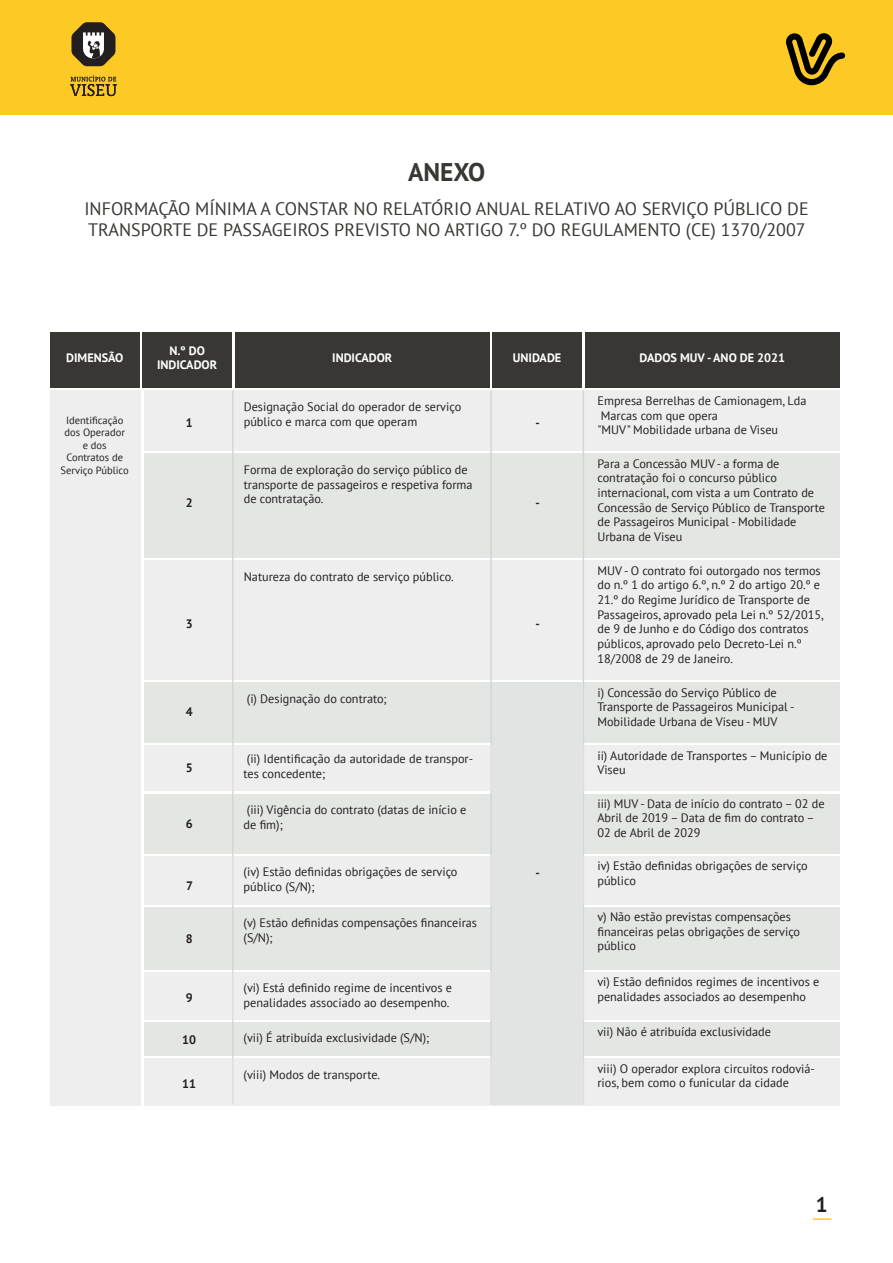
<style>
.page{position:relative;width:893px;height:1263px;background:#fff}
.page>*{position:absolute;margin:0;border:0;box-sizing:border-box;transform-origin:0 0}
.t1{font:700 25.5px "PT Sans";color:#383734}
.t2{font:700 21px "PT Sans";color:#231f20}
.t3{font:18px/21.6px "PT Sans";color:#383734}
.t4{font:12.3px/14.7px "PT Sans";color:#231f20}
.t5{font:700 12.3px/14.7px "PT Sans";color:#fff;text-align:center}
.t6{font:700 12.3px "PT Sans";color:#231f20}
.t7{font:10.5px/12.6px "PT Sans";color:#231f20;text-align:center}
</style>
<div class="page">
<div style="left:0;top:0;width:893px;height:115px;background:#fdca25"></div>
<div style="left:143px;top:332px;width:89px;height:55px;background:#383734"></div>
<div style="left:235px;top:332px;width:255px;height:55px;background:#383734"></div>
<div style="left:492px;top:332px;width:90px;height:55px;background:#383734"></div>
<div style="left:585px;top:332px;width:255px;height:55px;background:#383734"></div>
<div style="left:144px;top:390px;width:696px;height:60px;background:#edeeed"></div>
<div style="left:144px;top:560px;width:696px;height:120px;background:#edeeed"></div>
<div style="left:144px;top:453px;width:696px;height:104px;background:#e4e6e4"></div>
<hr style="left:232px;top:390px;width:2px;height:714px;background:#d2d4d3">
<hr style="left:490px;top:390px;width:2px;height:714px;background:#d2d4d3">
<hr style="left:583px;top:390px;width:1px;height:714px;background:#d2d4d3">
<div style="left:50px;top:332px;width:89px;height:55px;background:#383734"></div>
<div style="left:144px;top:682px;width:695px;height:61px;background:#e4e6e4"></div>
<div style="left:144px;top:746px;width:695px;height:45px;background:#edeeed"></div>
<div style="left:144px;top:794px;width:695px;height:60px;background:#e4e6e4"></div>
<div style="left:144px;top:856px;width:695px;height:48px;background:#edeeed"></div>
<div style="left:50px;top:390px;width:91px;height:716px;background:#edeeed"></div>
<div style="left:144px;top:907px;width:695px;height:62px;background:#e4e6e4"></div>
<div style="left:144px;top:972px;width:695px;height:47px;background:#edeeed"></div>
<div style="left:144px;top:1059px;width:695px;height:47px;background:#edeeed"></div>
<div style="left:144px;top:1022px;width:695px;height:34px;background:#e4e6e4"></div>
<div style="left:492px;top:682px;width:91px;height:422px;background:#e1e4e2"></div>
<svg style="left:813px;top:1218px;width:18px;height:2px"></svg>
<svg style="left:71px;top:22px;width:44px;height:44px"></svg>
<svg style="left:70px;top:75px;width:47px;height:21px"></svg>
<svg style="left:785px;top:33px;width:60px;height:52px"></svg>
<h1 class="t1" style="left:408px;top:155px;width:79px">ANEXO</h1>
<h3 class="t3" style="left:84px;top:197px;width:726px">INFORMAÇÃO MÍNIMA A CONSTAR NO RELATÓRIO ANUAL RELATIVO AO SERVIÇO PÚBLICO DE<br>TRANSPORTE DE PASSAGEIROS PREVISTO NO ARTIGO 7.º DO REGULAMENTO (CE) 1370/2007</h3>
<p class="t5" style="left:157px;top:343px;width:62px">N.º DO<br>INDICADOR</p>
<p class="t5" style="left:66px;top:350px;width:59px">DIMENSÃO</p>
<p class="t5" style="left:332px;top:350px;width:62px">INDICADOR</p>
<p class="t5" style="left:513px;top:350px;width:50px">UNIDADE</p>
<p class="t5" style="left:639px;top:350px;width:147px">DADOS MUV - ANO DE 2021</p>
<p class="t7" style="left:61px;top:413px;width:70px">Identificação dos Operador e dos<br>Contratos de<br>Serviço Público</p>
<p class="t4" style="left:244px;top:399px;width:219px">Designação Social do operador de serviço público e marca com que operam</p>
<p class="t4" style="left:597px;top:393px;width:210px">Empresa Berrelhas de Camionagem, Lda<br>Marcas com que opera<br>"MUV" Mobilidade urbana de Viseu</p>
<p class="t6" style="left:186px;top:414px;width:8px">1</p>
<p class="t6" style="left:535px;top:414px;width:6px">-</p>
<p class="t4" style="left:244px;top:462px;width:230px">Forma de exploração do serviço público de transporte de passageiros e respetiva forma de contratação.</p>
<p class="t4" style="left:597px;top:456px;width:229px">Para a Concessão MUV - a forma de contratação foi o concurso público internacional, com vista a um Contrato de Concessão de Serviço Público de Transporte de Passageiros Municipal - Mobilidade Urbana de Viseu</p>
<p class="t6" style="left:186px;top:494px;width:8px">2</p>
<p class="t6" style="left:536px;top:494px;width:6px">-</p>
<p class="t4" style="left:244px;top:569px;width:212px">Natureza do contrato de serviço público.</p>
<p class="t4" style="left:597px;top:563px;width:228px">MUV - O contrato foi outorgado nos termos do n.º 1 do artigo 6.º, n.º 2 do artigo 20.º e 21.º do Regime Jurídico de Transporte de Passageiros, aprovado pela Lei n.º 52/2015, de 9 de Junho e do Código dos contratos públicos, aprovado pelo Decreto-Lei n.º 18/2008 de 29 de Janeiro.</p>
<p class="t6" style="left:186px;top:616px;width:8px">3</p>
<p class="t6" style="left:535px;top:616px;width:6px">-</p>
<p class="t6" style="left:186px;top:704px;width:8px">4</p>
<p class="t4" style="left:247px;top:691px;width:141px">(i) Designação do contrato;</p>
<p class="t4" style="left:597px;top:685px;width:199px">i) Concessão do Serviço Público de<br>Transporte de Passageiros Municipal -<br>Mobilidade Urbana de Viseu - MUV</p>
<p class="t6" style="left:186px;top:759px;width:8px">5</p>
<p class="t4" style="left:244px;top:751px;width:231px">(ii) Identificação da autoridade de transpor&shy;tes concedente;</p>
<p class="t4" style="left:597px;top:748px;width:232px">ii) Autoridade de Transportes – Município de<br>Viseu</p>
<p class="t6" style="left:186px;top:815px;width:8px">6</p>
<p class="t4" style="left:244px;top:802px;width:224px">(iii) Vigência do contrato (datas de início e de fim);</p>
<p class="t4" style="left:597px;top:796px;width:229px">iii) MUV - Data de início do contrato – 02 de<br>Abril de 2019 – Data de fim do contrato –<br>02 de Abril de 2029</p>
<p class="t6" style="left:186px;top:878px;width:8px">7</p>
<p class="t6" style="left:186px;top:930px;width:8px">8</p>
<p class="t4" style="left:244px;top:864px;width:215px">(iv) Estão definidas obrigações de serviço público (S/N);</p>
<p class="t4" style="left:597px;top:858px;width:212px">iv) Estão definidas obrigações de serviço público</p>
<p class="t6" style="left:535px;top:864px;width:6px">-</p>
<p class="t4" style="left:244px;top:915px;width:235px">(v) Estão definidas compensações financeiras (S/N);</p>
<p class="t4" style="left:597px;top:909px;width:204px">v) Não estão previstas compensações financeiras pelas obrigações de serviço público</p>
<p class="t6" style="left:186px;top:989px;width:8px">9</p>
<p class="t4" style="left:244px;top:980px;width:210px">(vi) Está definido regime de incentivos e penalidades associado ao desempenho.</p>
<p class="t4" style="left:597px;top:974px;width:223px">vi) Estão definidos regimes de incentivos e penalidades associados ao desempenho</p>
<p class="t6" style="left:182px;top:1032px;width:15px">10</p>
<p class="t4" style="left:244px;top:1030px;width:187px">(vii) É atribuída exclusividade (S/N);</p>
<p class="t4" style="left:597px;top:1024px;width:175px">vii) Não é atribuída exclusividade</p>
<p class="t6" style="left:182px;top:1076px;width:15px">11</p>
<p class="t4" style="left:244px;top:1067px;width:138px">(viii) Modos de transporte.</p>
<p class="t4" style="left:597px;top:1061px;width:219px">viii) O operador explora circuitos rodoviá&shy;rios, bem como o funicular da cidade</p>
<h2 class="t2" style="left:816px;top:1191px;width:13px">1</h2>
</div>
